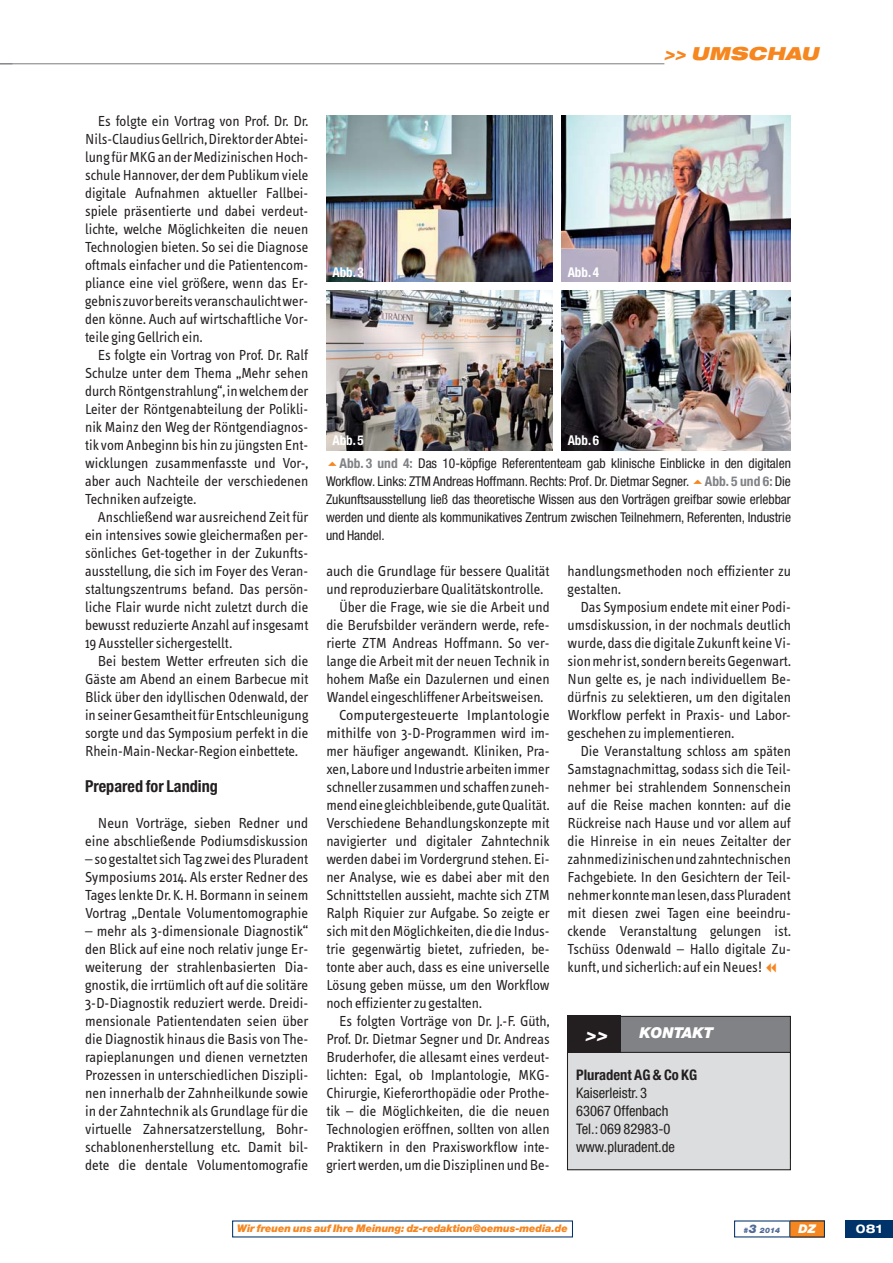
<style>
.page{position:relative;width:893px;height:1263px;background:#fff}
.page>*{position:absolute;margin:0;border:0;box-sizing:border-box;transform-origin:0 0}
.t1{font:italic 900 expanded 18px "Helvetica Neue";color:#f6861f}
.t2{font:italic 900 expanded 18px "Helvetica Neue";color:#fff}
.t3{font:700 condensed 16.5px "Helvetica Neue";color:#231f20}
.t4{font:15px/18px "Info Text";color:#231f20;text-align:justify}
.t5{font:italic 900 15px "Helvetica Neue";color:#fff}
.t6{font:condensed 14.55px/18px "Helvetica Neue";color:#231f20}
.t7{font:700 condensed 14.55px "Helvetica Neue";color:#231f20}
.t8{font:condensed 13.5px/18px "Helvetica Neue";color:#231f20;text-align:justify}
.t9{font:700 condensed 13.5px "Helvetica Neue";color:#fff}
.t10{font:700 expanded 12px "Helvetica Neue";color:#fff}
.t11{font:italic 900 12px "Helvetica Neue";color:#fff}
.t12{font:italic 900 10.5px "Helvetica Neue";letter-spacing:-.01em;color:#f6861f}
.t13{font:italic 900 7.5px "Helvetica Neue";color:#516b98}
.s1{font-weight:700;color:#808285}
.s2{font-size:12px}
</style>
<div class="page">
<div style="left:790px;top:1220px;width:35px;height:17px;background:#f6861f"></div>
<div style="left:845px;top:1220px;width:48px;height:17px;background:#003369"></div>
<svg style="left:789px;top:1221px;width:1px;height:16px"></svg>
<div style="left:568px;top:1016px;width:222px;height:142px;background:#808285"></div>
<div style="left:567px;top:1052px;width:223px;height:118px;background:#dcddde"></div>
<div style="left:567px;top:1052px;width:224px;height:118px;border:1px solid #231f20"></div>
<div style="left:567px;top:1016px;width:53px;height:37px;background:#231f20"></div>
<img style="left:326px;top:116px;width:227px;height:166px">
<img style="left:561px;top:116px;width:230px;height:166px">
<img style="left:326px;top:290px;width:227px;height:160px">
<img style="left:561px;top:290px;width:230px;height:160px">
<hr style="left:0;top:63px;width:664px;height:1px;background:#808285">
<p class="t1" style="left:664px;top:45px;width:160px">&gt;&gt; UMSCHAU</p>
<p class="t4" style="left:85px;top:113px;width:225px;text-indent:13px">Es folgte ein Vortrag von Prof. Dr. Dr.<br>Nils-Claudius Gellrich, Direktor der Abtei&shy;lung für MKG an der Medizinischen Hoch&shy;schule Hannover, der dem Publikum viele digitale Aufnahmen aktueller Fallbei&shy;spiele präsentierte und dabei verdeut&shy;lichte, welche Möglichkeiten die neuen Technologien bieten. So sei die Diagnose oftmals einfacher und die Patientencom&shy;pliance eine viel größere, wenn das Er&shy;gebnis zuvor bereits veranschaulicht wer&shy;den könne. Auch auf wirtschaftliche Vor&shy;teile ging Gellrich ein.</p>
<p class="t4" style="left:85px;top:347px;width:225px;text-indent:13px">Es folgte ein Vortrag von Prof. Dr. Ralf Schulze unter dem Thema „Mehr sehen durch Röntgenstrahlung“, in welchem der Leiter der Röntgenabteilung der Polikli&shy;nik Mainz den Weg der Röntgendiagnos&shy;tik vom Anbeginn bis hin zu jüngsten Ent&shy;wicklungen zusammenfasste und Vor-, aber auch Nachteile der verschiedenen Techniken aufzeigte.</p>
<p class="t4" style="left:85px;top:509px;width:225px;text-indent:13px">Anschließend war ausreichend Zeit für ein intensives sowie gleichermaßen per&shy;sönliches Get-together in der Zukunfts&shy;ausstellung, die sich im Foyer des Veran&shy;staltungszentrums befand. Das persön&shy;liche Flair wurde nicht zuletzt durch die bewusst reduzierte Anzahl auf insgesamt 19 Aussteller sichergestellt.</p>
<p class="t4" style="left:85px;top:653px;width:225px;text-indent:13px">Bei bestem Wetter erfreuten sich die Gäste am Abend an einem Barbecue mit Blick über den idyllischen Odenwald, der in seiner Gesamtheit für Entschleunigung sorgte und das Symposium perfekt in die Rhein-Main-Neckar-Region einbettete.</p>
<p class="t3" style="left:85px;top:780px;width:134px">Prepared for Landing</p>
<p class="t4" style="left:85px;top:815px;width:225px;text-align:right">Neun Vorträge, sieben Redner und eine abschließende Podiumsdiskussion</p>
<p class="t4" style="left:85px;top:851px;width:225px">– so gestaltet sich Tag zwei des Pluradent Symposiums 2014. Als erster Redner des Tages lenkte Dr. K. H. Bormann in seinem Vortrag „Dentale Volumentomographie</p>
<p class="t4" style="left:85px;top:923px;width:225px">– mehr als 3-dimensionale Diagnostik“ den Blick auf eine noch relativ junge Er&shy;weiterung der strahlenbasierten Dia&shy;gnostik, die irrtümlich oft auf die solitäre 3-D-Diagnostik reduziert werde. Dreidi&shy;mensionale Patientendaten seien über die Diagnostik hinaus die Basis von The&shy;rapieplanungen und dienen vernetzten Prozessen in unterschiedlichen Diszipli&shy;nen innerhalb der Zahnheilkunde sowie in der Zahntechnik als Grundlage für die virtuelle Zahnersatzerstellung, Bohr&shy;schablonenherstellung etc. Damit bil&shy;dete die dentale Volumentomografie</p>
<p class="t9" style="left:332px;top:267px;width:33px">Abb. 3</p>
<p class="t9" style="left:568px;top:267px;width:33px">Abb. 4</p>
<p class="t9" style="left:332px;top:435px;width:33px">Abb. 5</p>
<p class="t9" style="left:568px;top:435px;width:33px">Abb. 6</p>
<p class="t8" style="left:326px;top:455px;width:467px;text-indent:14px"><span class="s1">Abb. 3 und 4:</span> Das 10-köpfige Referententeam gab klinische Einblicke in den digitalen Workflow. Links: ZTM Andreas Hoffmann. Rechts: Prof. Dr. Dietmar Segner. <span class="s1">Abb. 5 und 6:</span> Die Zukunftsausstellung ließ das theoretische Wissen aus den Vorträgen greifbar sowie erlebbar werden und diente als kommunikatives Zentrum zwischen Teilnehmern, Referenten, Industrie und Handel.</p>
<p class="t4" style="left:326px;top:563px;width:225px">auch die Grundlage für bessere Qualität</p>
<p class="t4" style="left:326px;top:581px;width:218px">und reproduzierbare Qualitätskontrolle.</p>
<p class="t4" style="left:339px;top:599px;width:212px">Über die Frage, wie sie die Arbeit und</p>
<p class="t4" style="left:326px;top:617px;width:225px">die Berufsbilder verändern werde, refe-</p>
<p class="t4" style="left:326px;top:635px;width:225px">rierte ZTM Andreas Hoffmann. So ver-</p>
<p class="t4" style="left:326px;top:653px;width:225px">lange die Arbeit mit der neuen Technik in</p>
<p class="t4" style="left:326px;top:671px;width:225px">hohem Maße ein Dazulernen und einen</p>
<p class="t4" style="left:326px;top:689px;width:219px">Wandel eingeschliffener Arbeitsweisen.</p>
<p class="t4" style="left:339px;top:707px;width:212px">Computergesteuerte Implantologie</p>
<p class="t4" style="left:326px;top:725px;width:225px">mithilfe von 3-D-Programmen wird im-</p>
<p class="t4" style="left:326px;top:743px;width:225px">mer häufiger angewandt. Kliniken, Pra-</p>
<p class="t4" style="left:326px;top:761px;width:225px">xen, Labore und Industrie arbeiten immer</p>
<p class="t4" style="left:326px;top:779px;width:225px">schneller zusammen und schaffen zuneh-</p>
<p class="t4" style="left:326px;top:797px;width:225px">mend eine gleichbleibende, gute Qualität.</p>
<p class="t4" style="left:326px;top:815px;width:225px">Verschiedene Behandlungskonzepte mit</p>
<p class="t4" style="left:326px;top:833px;width:225px">navigierter und digitaler Zahntechnik</p>
<p class="t4" style="left:326px;top:851px;width:225px">werden dabei im Vordergrund stehen. Ei-</p>
<p class="t4" style="left:326px;top:869px;width:225px">ner Analyse, wie es dabei aber mit den</p>
<p class="t4" style="left:326px;top:887px;width:225px">Schnittstellen aussieht, machte sich ZTM</p>
<p class="t4" style="left:326px;top:905px;width:225px">Ralph Riquier zur Aufgabe. So zeigte er</p>
<p class="t4" style="left:326px;top:923px;width:225px">sich mit den Möglichkeiten, die die Indus-</p>
<p class="t4" style="left:326px;top:941px;width:225px">trie gegenwärtig bietet, zufrieden, be-</p>
<p class="t4" style="left:326px;top:959px;width:225px">tonte aber auch, dass es eine universelle</p>
<p class="t4" style="left:326px;top:977px;width:225px">Lösung geben müsse, um den Workflow</p>
<p class="t4" style="left:326px;top:995px;width:157px">noch effizienter zu gestalten.</p>
<p class="t4" style="left:339px;top:1013px;width:212px">Es folgten Vorträge von Dr. J.-F. Güth,</p>
<p class="t4" style="left:326px;top:1031px;width:225px">Prof. Dr. Dietmar Segner und Dr. Andreas</p>
<p class="t4" style="left:326px;top:1049px;width:225px">Bruderhofer, die allesamt eines verdeut-</p>
<p class="t4" style="left:326px;top:1067px;width:225px">lichten: Egal, ob Implantologie, MKG-</p>
<p class="t4" style="left:326px;top:1085px;width:225px">Chirurgie, Kieferorthopädie oder Prothe-</p>
<p class="t4" style="left:326px;top:1103px;width:225px">tik – die Möglichkeiten, die die neuen</p>
<p class="t4" style="left:326px;top:1121px;width:225px">Technologien eröffnen, sollten von allen</p>
<p class="t4" style="left:326px;top:1139px;width:225px">Praktikern in den Praxisworkflow inte-</p>
<p class="t4" style="left:326px;top:1157px;width:225px">griert werden, um die Disziplinen und Be-</p>
<p class="t4" style="left:568px;top:563px;width:225px">handlungsmethoden noch effizienter zu gestalten.</p>
<p class="t4" style="left:568px;top:599px;width:225px;text-indent:13px">Das Symposium endete mit einer Podi&shy;umsdiskussion, in der nochmals deutlich wurde, dass die digitale Zukunft keine Vi&shy;sion mehr ist, sondern bereits Gegenwart.<br>Nun gelte es, je nach individuellem Be&shy;dürfnis zu selektieren, um den digitalen Workflow perfekt in Praxis- und Labor&shy;geschehen zu implementieren.</p>
<p class="t4" style="left:568px;top:743px;width:225px;text-indent:13px">Die Veranstaltung schloss am späten Samstagnachmittag, sodass sich die Teil&shy;nehmer bei strahlendem Sonnenschein auf die Reise machen konnten: auf die Rückreise nach Hause und vor allem auf die Hinreise in ein neues Zeitalter der zahnmedizinischen und zahntechnischen Fachgebiete. In den Gesichtern der Teil&shy;nehmer konnte man lesen, dass Pluradent mit diesen zwei Tagen eine beeindru&shy;ckende Veranstaltung gelungen ist.<br>Tschüss Odenwald – Hallo digitale Zu&shy;kunft, und sicherlich: auf ein Neues!</p>
<p class="t5" style="left:639px;top:1028px;width:76px">KONTAKT</p>
<p class="t2" style="left:585px;top:1026px;width:27px">&gt;&gt;</p>
<p class="t7" style="left:576px;top:1070px;width:123px">Pluradent AG &amp; Co KG</p>
<p class="t6" style="left:576px;top:1085px;width:100px">Kaiserleistr. 3<br>63067 Offenbach<br>Tel.: 069 82983-0 www.pluradent.de</p>
<p class="t12" style="left:237px;top:1224px;width:332px">Wir freuen uns auf Ihre Meinung: dz-redaktion@oemus-media.de</p>
<p class="t13" style="left:744px;top:1227px;width:38px">#<span class="s2">3</span> 2014</p>
<p class="t11" style="left:798px;top:1224px;width:19px">DZ</p>
<p class="t10" style="left:856px;top:1224px;width:28px">081</p>
</div>
